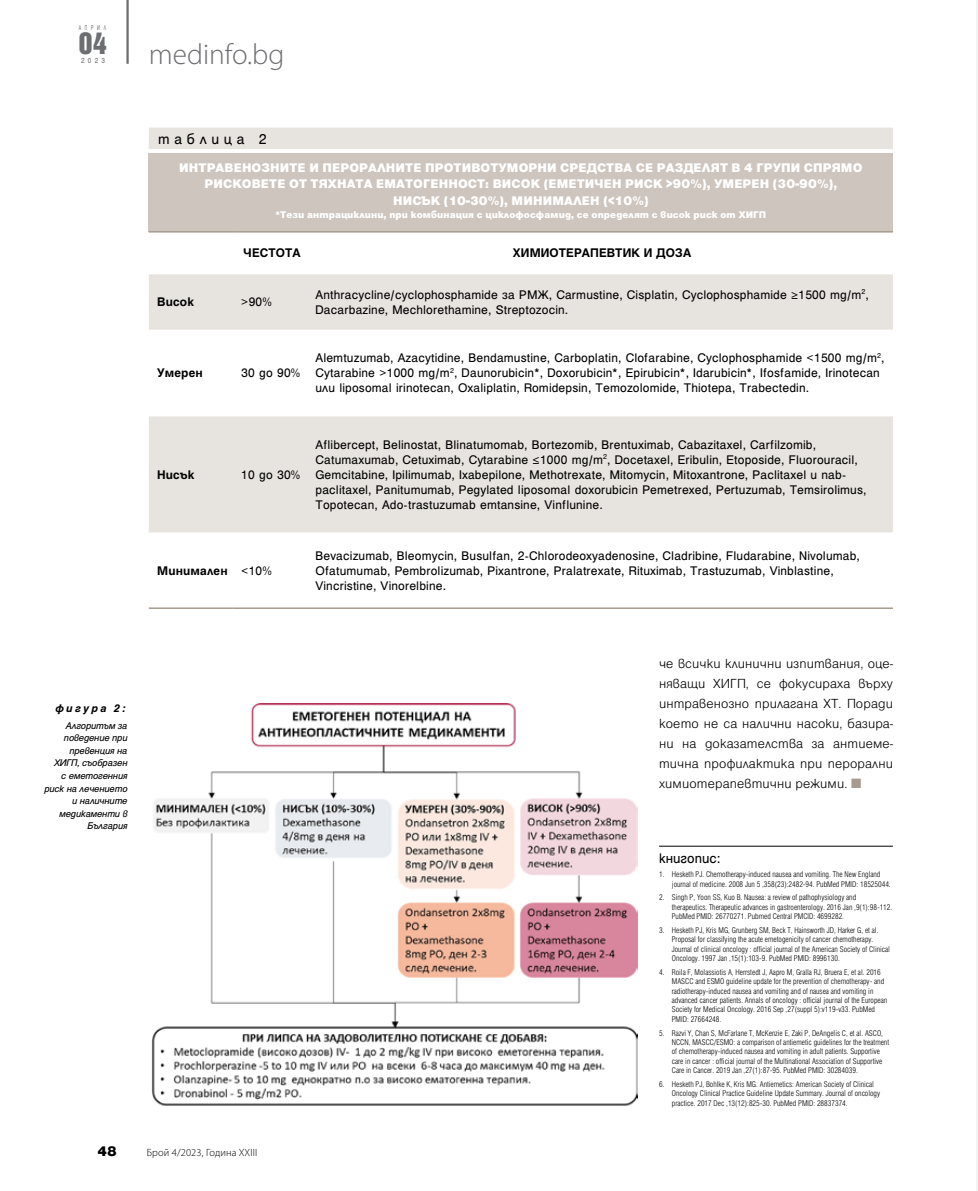
<style>
.page{position:relative;width:978px;height:1191px;background:#fff}
.page>*{position:absolute;margin:0;border:0;box-sizing:border-box;transform-origin:0 0}
.t1{font:300 29.25px "Myriad Pro";color:#6d6e71}
.t2{font:700 27.45px "Iskar";color:#6d6e71}
.t3{font:15.75px "Helen Pro";letter-spacing:.3em;color:#000}
.t4{font:15px "Helen Pro";color:#000}
.t5{font:900 15px "Helen Pro";color:#000}
.t6{font:300 14.25px/20px "Helen Pro";letter-spacing:.01em;color:#000;text-align:justify}
.t7{font:13.5px/15px "Helen Pro";letter-spacing:.01em;color:#000}
.t8{font:900 13.5px/16.5px "Helen Pro";letter-spacing:.01em;color:#fff;text-align:center}
.t9{font:700 13.5px "Helen Pro";letter-spacing:.01em;color:#000}
.t10{font:italic 700 12px "Helen Pro";letter-spacing:.2em;color:#000}
.t11{font:italic 10.5px/12.6px "Helen Pro";letter-spacing:-.01em;color:#000;text-align:right}
.t12{font:900 10.5px "Helen Pro";letter-spacing:.01em;color:#fff}
.t13{font:300 10.5px "Myriad Pro";letter-spacing:.01em;color:#000}
.t14{font:300 condensed 9px/9.4px "Helen Pro";color:#000}
.t15{font:7.95px "Helen Pro";color:#6d6e71;scale:.87 1}
.t16{font:7.5px "Helen Pro";letter-spacing:.865em;color:#6d6e71;scale:.57 1}
.s1{font-weight:400}
.s2{color:#a79b8f}
</style>
<div class="page">
<hr style="left:977px;top:0;width:1px;height:1191px;background:#e6e7e8">
<hr style="left:126px;top:0;width:3px;height:64px;background:#6d6e71">
<hr style="left:659px;top:846px;width:234px;height:1px;background:#000">
<img style="left:151px;top:704px;width:487px;height:402px">
<div style="left:149px;top:154px;width:744px;height:78px;background:#cdc5be"></div>
<svg style="left:149px;top:232px;width:744px;height:301px"></svg>
<svg style="left:149px;top:274px;width:744px;height:258px;fill:#e7e3df"></svg>
<hr style="left:149px;top:231px;width:84px;height:1px;background:#a79b8f">
<hr style="left:233px;top:231px;width:74px;height:1px;background:#a79b8f">
<hr style="left:307px;top:231px;width:586px;height:1px;background:#a79b8f">
<hr style="left:149px;top:607px;width:84px;height:2px;background:#a79b8f">
<hr style="left:233px;top:607px;width:74px;height:2px;background:#a79b8f">
<hr style="left:307px;top:607px;width:586px;height:2px;background:#a79b8f">
<div style="left:149px;top:128px;width:744px;height:21px;background:#e7e3df"></div>
<p class="t16" style="left:79px;top:24px;width:49px">АПРИЛ</p>
<p class="t15" style="left:81px;top:56px;width:29px">2023</p>
<h2 class="t2" style="left:79px;top:27px;width:30px">04</h2>
<h1 class="t1" style="left:149px;top:36px;width:137px">medinfo.bg</h1>
<h3 class="t3" style="left:158px;top:131px;width:110px">таблица 2</h3>
<h3 class="t8" style="left:179px;top:159px;width:685px">ИНТРАВЕНОЗНИТЕ И ПЕРОРАЛНИТЕ ПРОТИВОТУМОРНИ СРЕДСТВА СЕ РАЗДЕЛЯТ В 4 ГРУПИ СПРЯМО<br>РИСКОВЕТЕ ОТ ТЯХНАТА ЕМАТОГЕННОСТ: ВИСОК (ЕМЕТИЧЕН РИСК &gt;90%), УМЕРЕН (30-90%),<br>НИСЪК (10-30%), МИНИМАЛЕН (&lt;10%)</h3>
<p class="t12" style="left:275px;top:209px;width:492px">*Тези антрациклини, при комбинация с циклофосфамид, се определят с висок риск от ХИГП</p>
<h3 class="t9" style="left:243px;top:246px;width:59px">ЧЕСТОТА</h3>
<h3 class="t9" style="left:513px;top:246px;width:180px">ХИМИОТЕРАПЕВТИК И ДОЗА</h3>
<h3 class="t9" style="left:157px;top:295px;width:38px">Висок</h3>
<h3 class="t7" style="left:241px;top:294px;width:32px">&gt;90%</h3>
<h3 class="t7" style="left:315px;top:287px;width:555px">Anthracycline/cyclophosphamide за РМЖ, Carmustine, Cisplatin, Cyclophosphamide ≥1500 mg/m<sup>2</sup>,<br>Dacarbazine, Mechlorethamine, Streptozocin.</h3>
<h3 class="t9" style="left:157px;top:366px;width:47px">Умерен</h3>
<h3 class="t7" style="left:241px;top:365px;width:61px">30 до 90%</h3>
<p class="t7" style="left:315px;top:350px;width:571px">Alemtuzumab, Azacytidine, Bendamustine, Carboplatin, Clofarabine, Cyclophosphamide &lt;1500 mg/m<sup>2</sup>,<br>Cytarabine &gt;1000 mg/m<sup>2</sup>, Daunorubicin*, Doxorubicin*, Epirubicin*, Idarubicin*, Ifosfamide, Irinotecan или liposomal irinotecan, Oxaliplatin, Romidepsin, Temozolomide, Thiotepa, Trabectedin.</p>
<h3 class="t9" style="left:157px;top:467px;width:39px">Нисък</h3>
<h3 class="t7" style="left:241px;top:467px;width:61px">10 до 30%</h3>
<p class="t7" style="left:315px;top:437px;width:552px">Aflibercept, Belinostat, Blinatumomab, Bortezomib, Brentuximab, Cabazitaxel, Carfilzomib, Catumaxumab, Cetuximab, Cytarabine ≤1000 mg/m<sup>2</sup>, Docetaxel, Eribulin, Etoposide, Fluorouracil, Gemcitabine, Ipilimumab, Ixabepilone, Methotrexate, Mitomycin, Mitoxantrone, Paclitaxel и nab&shy;paclitaxel, Panitumumab, Pegylated liposomal doxorubicin Pemetrexed, Pertuzumab, Temsirolimus, Topotecan, Ado-trastuzumab emtansine, Vinflunine.</p>
<h3 class="t9" style="left:157px;top:563px;width:116px">Минимален <span class="s1">&lt;10%</span></h3>
<h3 class="t7" style="left:315px;top:548px;width:546px">Bevacizumab, Bleomycin, Busulfan, 2-Chlorodeoxyadenosine, Cladribine, Fludarabine, Nivolumab,<br>Ofatumumab, Pembrolizumab, Pixantrone, Pralatrexate, Rituximab, Trastuzumab, Vinblastine,<br>Vincristine, Vinorelbine.</h3>
<h3 class="t10" style="left:55px;top:701px;width:74px">фигура 2:</h3>
<p class="t11" style="left:44px;top:718px;width:85px">Алгоритъм за поведение при превенция на<br>ХИГП, съобразен<br>с еметогенния риск на лечението и наличните медикаменти в<br>България</p>
<p class="t6" style="left:659px;top:654px;width:235px">че всички клинични изпитвания, оце&shy;няващи ХИГП, се фокусираха върху интравенозно прилагана ХТ. Поради което не са налични насоки, базира&shy;ни на доказателства за антиеме&shy;тична профилактика при перорални химиотерапевтични режими. <span class="s2">■</span></p>
<h3 class="t4" style="left:659px;top:850px;width:63px">книгопис:</h3>
<p class="t14" style="left:672px;top:869px;width:220px;text-indent:-13px">1. Hesketh PJ. Chemotherapy-induced nausea and vomiting. The New England journal of medicine. 2008 Jun 5 ,358(23):2482-94. PubMed PMID: 18525044.</p>
<p class="t14" style="left:672px;top:892px;width:222px;text-indent:-13px">2. Singh P, Yoon SS, Kuo B. Nausea: a review of pathophysiology and therapeutics. Therapeutic advances in gastroenterology. 2016 Jan ,9(1):98-112.<br>PubMed PMID: 26770271. Pubmed Central PMCID: 4699282.</p>
<p class="t14" style="left:672px;top:925px;width:220px;text-indent:-13px">3. Hesketh PJ, Kris MG, Grunberg SM, Beck T, Hainsworth JD, Harker G, et al.<br>Proposal for classifying the acute emetogenicity of cancer chemotherapy.<br>Journal of clinical oncology : official journal of the American Society of Clinical Oncology. 1997 Jan ,15(1):103-9. PubMed PMID: 8996130.</p>
<p class="t14" style="left:672px;top:967px;width:217px;text-indent:-13px">4. Roila F, Molassiotis A, Herrstedt J, Aapro M, Gralla RJ, Bruera E, et al. 2016<br>MASCC and ESMO guideline update for the prevention of chemotherapy- and radiotherapy-induced nausea and vomiting and of nausea and vomiting in advanced cancer patients. Annals of oncology : official journal of the European Society for Medical Oncology. 2016 Sep ,27(suppl 5):v119-v33. PubMed PMID: 27664248.</p>
<p class="t14" style="left:672px;top:1028px;width:219px;text-indent:-13px">5. Razvi Y, Chan S, McFarlane T, McKenzie E, Zaki P, DeAngelis C, et al. ASCO, NCCN, MASCC/ESMO: a comparison of antiemetic guidelines for the treatment of chemotherapy-induced nausea and vomiting in adult patients. Supportive care in cancer : official journal of the Multinational Association of Supportive Care in Cancer. 2019 Jan ,27(1):87-95. PubMed PMID: 30284039.</p>
<p class="t14" style="left:672px;top:1079px;width:210px;text-indent:-13px">6. Hesketh PJ, Bohlke K, Kris MG. Antiemetics: American Society of Clinical<br>Oncology Clinical Practice Guideline Update Summary. Journal of oncology practice. 2017 Dec ,13(12):825-30. PubMed PMID: 28837374.</p>
<h3 class="t5" style="left:98px;top:1142px;width:21px">48</h3>
<p class="t13" style="left:147px;top:1145px;width:112px">Брой 4/2023, Година XXIII</p>
</div>
